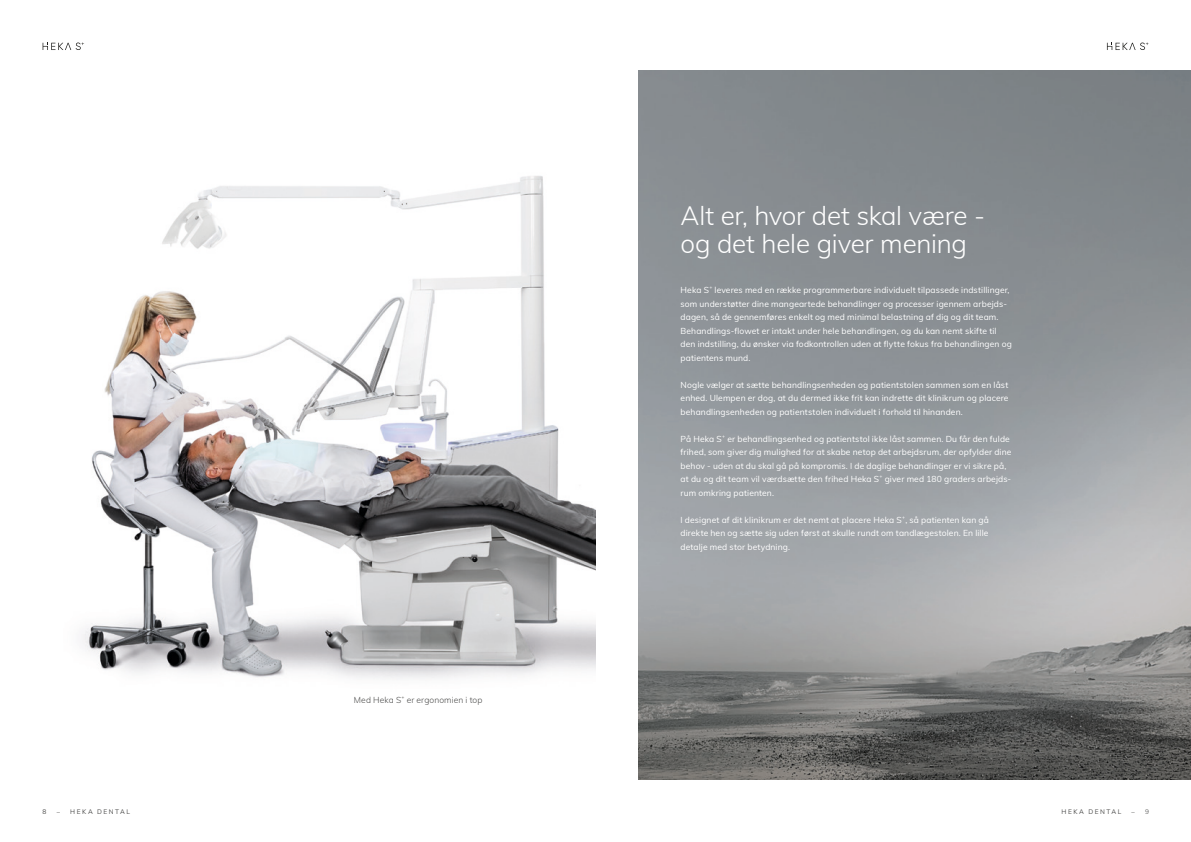
<style>
.page{position:relative;width:1191px;height:842px;background:#fff}
.page>*{position:absolute;margin:0;border:0;box-sizing:border-box;transform-origin:0 0}
.t1{font:300 26px/28px "Mulish";letter-spacing:-.01em;color:#fff}
.t2{font:8.5px/13.5px "Mulish";letter-spacing:.015em;color:#fff}
.t3{font:300 8.5px "Mulish";letter-spacing:.01em;color:#4b4b4a}
.t4{font:6.5px "Mulish";letter-spacing:.235em;color:#4b4b4a}
.s1{font-weight:300}
</style>
<div class="page">
<svg style="left:43px;top:43px;width:41px;height:7px"></svg>
<svg style="left:1107px;top:43px;width:41px;height:7px"></svg>
<img style="left:82px;top:176px;width:513px;height:503px">
<img style="left:638px;top:71px;width:553px;height:709px">
<p class="t3" style="left:354px;top:697px;width:130px">Med Heka S<sup>+</sup> er ergonomien i top</p>
<h1 class="t1" style="left:680px;top:204px;width:306px">Alt er, hvor det skal være - og det hele giver mening</h1>
<p class="t2" style="left:680px;top:284px;width:333px">Heka S<sup>+</sup> leveres med en række programmerbare individuelt tilpassede indstillinger, som understøtter dine mangeartede behandlinger og processer igennem arbejds&shy;dagen, så de gennemføres enkelt og med minimal belastning af dig og dit team.<br>Behandlings-flowet er intakt under hele behandlingen, og du kan nemt skifte til den indstilling, du ønsker via fodkontrollen uden at flytte fokus fra behandlingen og patientens mund.</p>
<p class="t2" style="left:680px;top:379px;width:329px;text-align:justify">Nogle vælger at sætte behandlingsenheden og patientstolen sammen som en låst enhed. Ulempen er dog, at du dermed ikke frit kan indrette dit klinikrum og placere behandlingsenheden og patientstolen individuelt i forhold til hinanden.</p>
<p class="t2" style="left:680px;top:433px;width:332px">På Heka S<sup>+</sup> er behandlingsenhed og patientstol ikke låst sammen. Du får den fulde frihed, som giver dig mulighed for at skabe netop det arbejdsrum, der opfylder dine behov - uden at du skal gå på kompromis. I de daglige behandlinger er vi sikre på, at du og dit team vil værdsætte den frihed Heka S<sup>+</sup> giver med 180 graders arbejds&shy;rum omkring patienten.</p>
<p class="t2" style="left:680px;top:514px;width:310px;text-align:justify">I designet af dit klinikrum er det nemt at placere Heka S<sup>+</sup>, så patienten kan gå direkte hen og sætte sig uden først at skulle rundt om tandlægestolen. En lille detalje med stor betydning.</p>
<p class="t4" style="left:43px;top:809px;width:5px">8</p>
<p class="t4" style="left:57px;top:809px;width:75px">– HEKA DENTAL</p>
<p class="t4" style="left:1061px;top:809px;width:61px">HEKA DENTAL</p>
<p class="t4" style="left:1131px;top:809px;width:19px">– <span class="s1">9</span></p>
</div>
